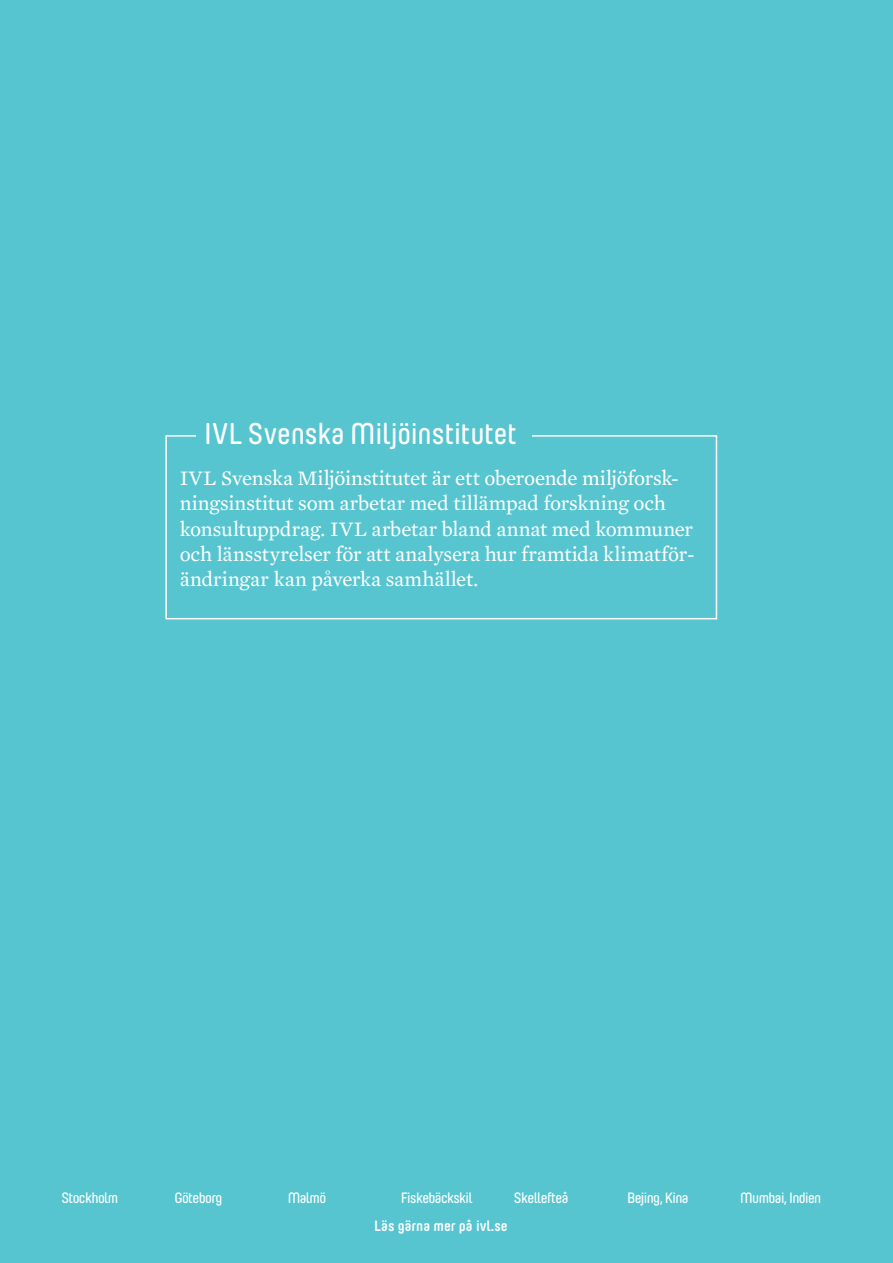
<style>
.page{position:relative;width:893px;height:1263px;background:#56c5d0}
.page>*{position:absolute;margin:0;border:0;box-sizing:border-box;transform-origin:0 0}
.t1{font:600 30px "Yummo";letter-spacing:-.005em;color:#fff}
.t2{font:21px/25.2px "Mercury Text G2";letter-spacing:-.005em;color:#fff}
.t3{font:600 15px "Yummo";letter-spacing:-.04em;color:#fff}
.t4{font:700 15px "Yummo";color:#fff}
.t5{font:600 14.85px "Yummo";letter-spacing:-.04em;color:#fff}
</style>
<div class="page">
<div style="left:165px;top:435px;width:552px;height:184px;border:2px solid #fff"></div>
<div style="left:196px;top:408px;width:335px;height:49px;background:#56c5d0"></div>
<h1 class="t1" style="left:204px;top:410px;width:314px">IVL Svenska Miljöinstitutet</h1>
<p class="t2" style="left:180px;top:465px;width:517px">IVL Svenska Miljöinstitutet är ett oberoende miljöforsk&shy;ningsinstitut som arbetar med tillämpad forskning och konsultuppdrag. IVL arbetar bland annat med kommuner och länsstyrelser för att analysera hur framtida klimatför&shy;ändringar kan påverka samhället.</p>
<p class="t3" style="left:61px;top:1186px;width:58px">Stockholm</p>
<p class="t3" style="left:175px;top:1186px;width:49px">Göteborg</p>
<p class="t3" style="left:288px;top:1186px;width:40px">Malmö</p>
<p class="t3" style="left:401px;top:1186px;width:73px">Fiskebäckskil</p>
<p class="t3" style="left:514px;top:1186px;width:56px">Skellefteå</p>
<p class="t3" style="left:627px;top:1186px;width:63px">Bejing, Kina</p>
<p class="t5" style="left:740px;top:1186px;width:83px">Mumbai, Indien</p>
<p class="t4" style="left:374px;top:1212px;width:135px">Läs gärna mer på ivl.se</p>
</div>
